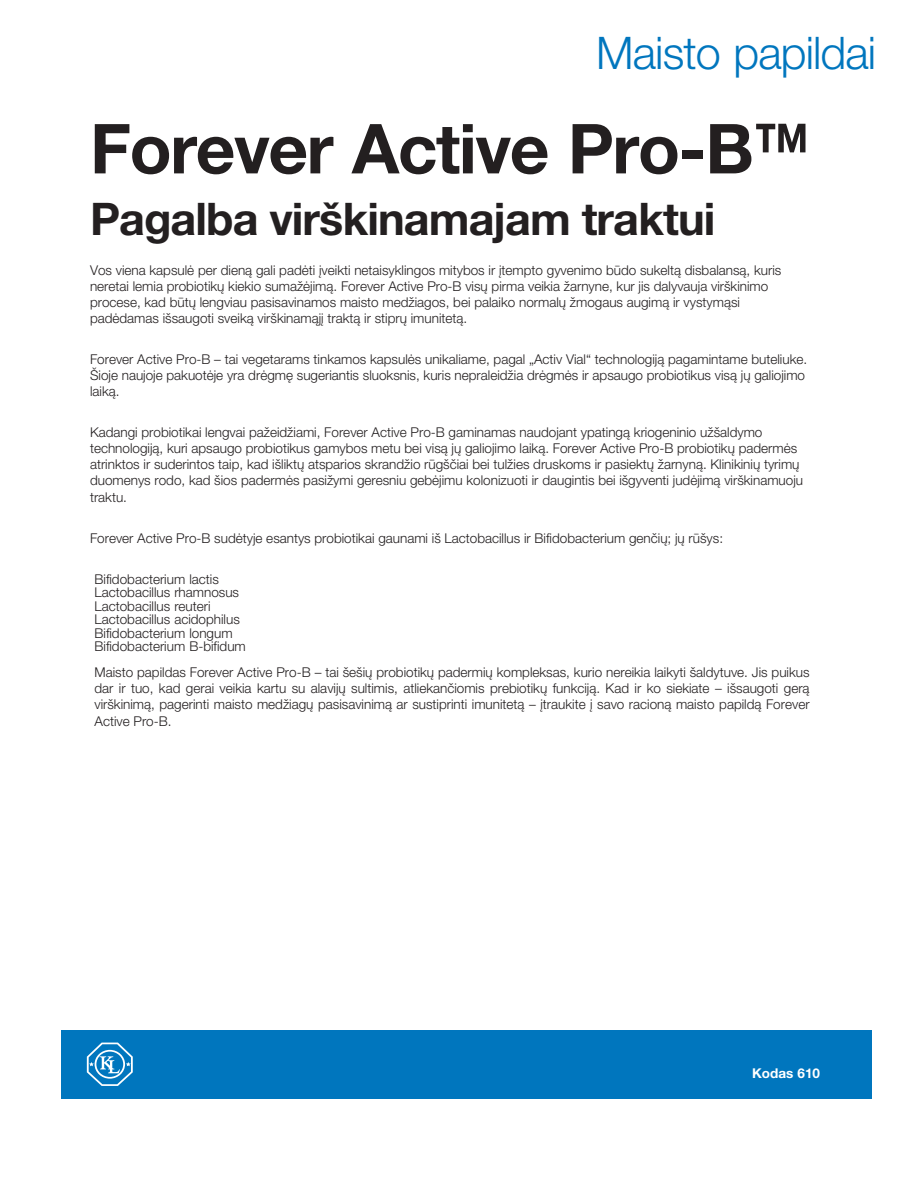
<style>
.page{position:relative;width:918px;height:1188px;background:#fff}
.page>*{position:absolute;margin:0;border:0;box-sizing:border-box;transform-origin:0 0}
.t1{font:700 69px "Helvetica Neue LT Std";letter-spacing:-.02em;color:#231f20}
.t2{font:700 45px "Helvetica Neue LT Std";letter-spacing:-.02em;color:#231f20}
.t3{font:300 45px "Helvetica Neue LT Pro";letter-spacing:-.02em;color:#0076be}
.t4{font:300 13.5px/16.2px "Helvetica Neue LT Pro";color:#231f20}
.t5{font:300 13.5px/13.5px "Helvetica Neue LT Std";color:#231f20}
.t6{font:700 13.5px "Helvetica Neue LT Std";color:#fff}
.s1{font-size:69.6px}
.s2{font-family:"Helvetica Neue LT Pro"}
</style>
<div class="page">
<div style="left:61px;top:1030px;width:810px;height:68px;background:#0076be"></div>
<svg style="left:87px;top:1043px;width:46px;height:43px"></svg>
<p class="t3" style="left:596px;top:25px;width:282px">Maisto papildai</p>
<p class="t1" style="left:90px;top:106px;width:721px">Forever Active Pro-B<span class="s1">™</span></p>
<p class="t2" style="left:90px;top:191px;width:627px">Pagalba virškinamajam traktui</p>
<p class="t4" style="left:90px;top:262px;width:693px">Vos viena kapsulė per dieną gali padėti įveikti netaisyklingos mitybos ir įtempto gyvenimo būdo sukeltą disbalansą, kuris neretai lemia probiotikų kiekio sumažėjimą. Forever Active Pro-B visų pirma veikia žarnyne, kur jis dalyvauja virškinimo procese, kad būtų lengviau pasisavinamos maisto medžiagos, bei palaiko normalų žmogaus augimą ir vystymąsi padėdamas išsaugoti sveiką virškinamąjį traktą ir stiprų imunitetą.</p>
<p class="t4" style="left:90px;top:351px;width:719px">Forever Active Pro-B – tai vegetarams tinkamos kapsulės unikaliame, pagal „Activ Vial“ technologiją pagamintame buteliuke.<br>Šioje naujoje pakuotėje yra drėgmę sugeriantis sluoksnis, kuris nepraleidžia drėgmės ir apsaugo probiotikus visą jų galiojimo laiką.</p>
<p class="t4" style="left:90px;top:424px;width:715px">Kadangi probiotikai lengvai pažeidžiami, Forever Active Pro-B gaminamas naudojant ypatingą kriogeninio užšaldymo technologiją, kuri apsaugo probiotikus gamybos metu bei visą jų galiojimo laiką. Forever Active Pro-B probiotikų padermės atrinktos ir suderintos taip, kad išliktų atsparios skrandžio rūgščiai bei tulžies druskoms ir pasiektų žarnyną. Klinikinių tyrimų duomenys rodo, kad šios padermės pasižymi geresniu gebėjimu kolonizuoti ir daugintis bei išgyventi judėjimą virškinamuoju traktu.</p>
<p class="t4" style="left:90px;top:530px;width:635px">Forever Active Pro-B sudėtyje esantys probiotikai gaunami iš Lactobacillus ir Bifidobacterium genčių; jų rūšys:</p>
<p class="t5" style="left:95px;top:572px;width:153px">Bifidobacterium lactis<br>Lactobacillus rhamnosus<br>Lactobacillus reuteri<br>Lactobacillus acidophilus<br>Bifidobacterium longum<br>Bifidobacterium B-bifid<span class="s2">u</span>m</p>
<p class="t4" style="left:94px;top:664px;width:717px;text-align:justify">Maisto papildas Forever Active Pro-B – tai šešių probiotikų padermių kompleksas, kurio nereikia laikyti šaldytuve. Jis puikus dar ir tuo, kad gerai veikia kartu su alavijų sultimis, atliekančiomis prebiotikų funkciją. Kad ir ko siekiate – išsaugoti gerą virškinimą, pagerinti maisto medžiagų pasisavinimą ar sustiprinti imunitetą – įtraukite į savo racioną maisto papildą Forever Active Pro-B.</p>
<p class="t6" style="left:752px;top:1065px;width:69px">Kodas 610</p>
</div>
